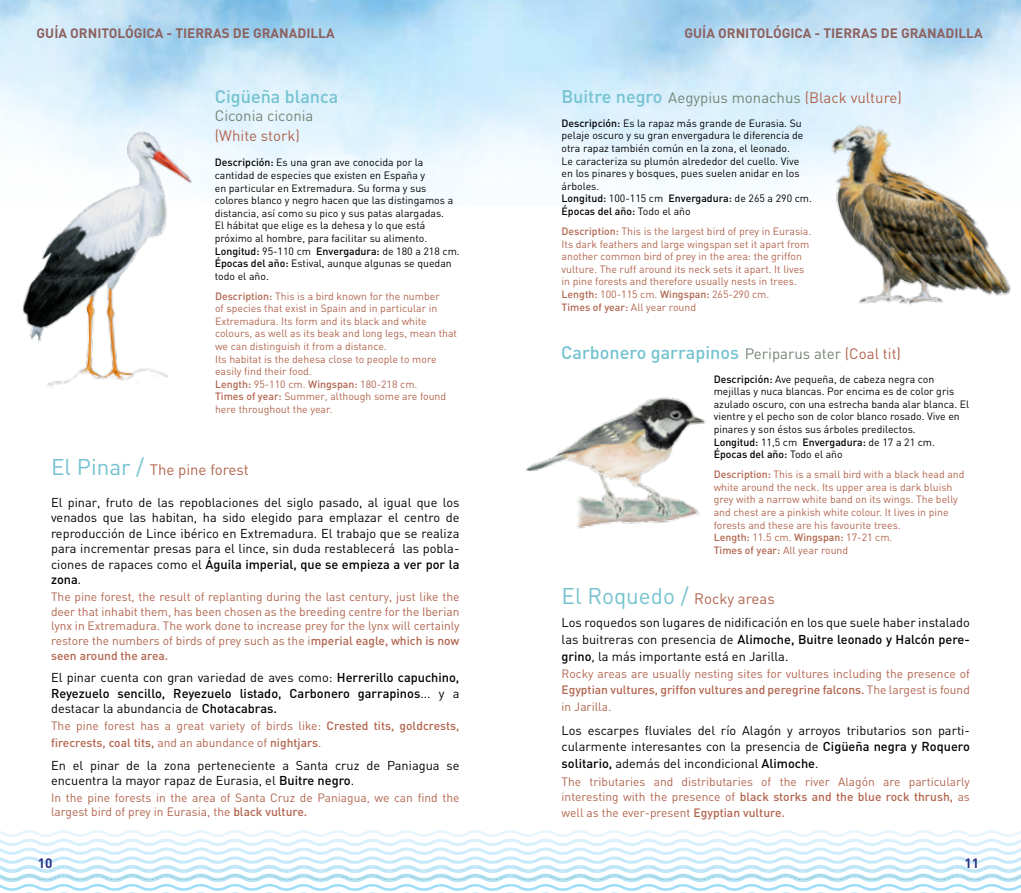
<style>
.page{position:relative;width:1021px;height:893px;background:#fff}
.page>*{position:absolute;margin:0;border:0;box-sizing:border-box;transform-origin:0 0}
.t1{font:22.5px "DIN";color:#75c3d0}
.t2{font:500 18px "DIN";color:#75c3d0}
.t3{font:15px "DIN";color:#748575}
.t4{font:15px "DIN";color:#b2654e}
.t5{font:700 13.5px "DIN";color:#8d605f}
.t6{font:700 13.5px "DIN";color:#2a3282}
.t7{font:12.75px/15.5px "DIN";color:#000}
.t8{font:500 12.75px/15.5px "DIN";color:#000;text-align:justify}
.t9{font:12px/14.5px "DIN";color:#b2654e}
.t10{font:10.5px/12.6px "DIN";color:#000}
.t11{font:10.5px/12.6px "DIN";color:#b2654e}
.s1{font-weight:500}
.s2{font-size:22.5px;color:#75c3d0}
.s3{font-weight:400}
.s4{font-weight:500;font-size:18px;color:#75c3d0}
.s5{color:#b2654e}
.s6{font-weight:400;font-size:15px;color:#748575}
.s7{font-weight:400;font-size:15px;color:#b2654e}
.s8{font-size:15px;color:#b2654e}
</style>
<div class="page">
<svg style="left:0;top:830px;width:1020px;height:63px"></svg>
<img style="left:525px;top:397px;width:181px;height:132px">
<img style="left:826px;top:122px;width:190px;height:183px">
<img style="left:0;top:127px;width:200px;height:261px">
<p class="t5" style="left:37px;top:24px;width:299px">GUÍA ORNITOLÓGICA - TIERRAS DE GRANADILLA</p>
<p class="t5" style="left:684px;top:24px;width:299px">GUÍA ORNITOLÓGICA - TIERRAS DE GRANADILLA</p>
<h2 class="t2" style="left:215px;top:85px;width:125px">Cigüeña blanca</h2>
<h3 class="t3" style="left:215px;top:107px;width:100px">Ciconia ciconia</h3>
<h3 class="t4" style="left:215px;top:126px;width:86px">(White stork)</h3>
<p class="t10" style="left:215px;top:156px;width:246px"><span class="s1">Descripción:</span> Es una gran ave conocida por la cantidad de especies que existen en España y<br>en particular en Extremadura. Su forma y sus colores blanco y negro hacen que las distingamos a distancia, así como su pico y sus patas alargadas.<br>El hábitat que elige es la dehesa y lo que está próximo al hombre, para facilitar su alimento.<br><span class="s1">Longitud:</span> 95-110 cm <span class="s1">Envergadura:</span> de 180 a 218 cm.<br><span class="s1">Épocas del año:</span> Estival, aunque algunas se quedan todo el año.</p>
<p class="t11" style="left:215px;top:289px;width:243px"><span class="s1">Description:</span> This is a bird known for the number<br>of species that exist in Spain and in particular in Extremadura. Its form and its black and white colours, as well as its beak and long legs, mean that we can distinguish it from a distance.<br>Its habitat is the dehesa close to people to more easily find their food.<br><span class="s1">Length:</span> 95-110 cm. <span class="s1">Wingspan:</span> 180-218 cm.<br><span class="s1">Times of year:</span> Summer, although some are found here throughout the year.</p>
<h3 class="t4" style="left:51px;top:460px;width:199px"><span class="s2">El Pinar /</span> The pine forest</h3>
<p class="t7" style="left:51px;top:494px;width:410px;text-align:justify">El pinar, fruto de las repoblaciones del siglo pasado, al igual que los venados que las habitan, ha sido elegido para emplazar el centro de reproducción de Lince ibérico en Extremadura. El trabajo que se realiza para incrementar presas para el lince, sin duda restablecerá las pobla&shy;ciones de rapaces como el <span class="s1">Águila imperial, que se empieza a ver por la zona</span>.</p>
<p class="t9" style="left:51px;top:589px;width:410px;text-align:justify">The pine forest, the result of replanting during the last century, just like the deer that inhabit them, has been chosen as the breeding centre for the Iberian lynx in Extremadura. The work done to increase prey for the lynx will certainly restore the numbers of birds of prey such as the i<span class="s1">mperial eagle, which is now seen around the area.</span></p>
<p class="t8" style="left:51px;top:670px;width:410px"><span class="s3">El pinar cuenta con gran variedad de aves como:</span> Herrerillo capuchino, Reyezuelo sencillo, Reyezuelo listado, Carbonero garrapinos<span class="s3">... y a destacar la abundancia de</span> Chotacabras.</p>
<p class="t9" style="left:51px;top:717px;width:410px;line-height:16.6px">The pine forest has a great variety of birds like: <span class="s1">Crested tits, goldcrests, firecrests, coal tits,</span> and an abundance of <span class="s1">nightjars</span>.</p>
<p class="t7" style="left:51px;top:757px;width:410px">En el pinar de la zona perteneciente a Santa cruz de Paniagua se encuentra la mayor rapaz de Eurasia, el <span class="s1">Buitre negro</span>.</p>
<p class="t9" style="left:51px;top:790px;width:410px">In the pine forests in the area of Santa Cruz de Paniagua, we can find the largest bird of prey in Eurasia, the <span class="s1">black vulture.</span></p>
<p class="t6" style="left:38px;top:854px;width:16px">10</p>
<h3 class="t3" style="left:561px;top:88px;width:342px"><span class="s4">Buitre negro</span> Aegypius monachus <span class="s5">(Black vulture)</span></h3>
<p class="t10" style="left:561px;top:116px;width:252px"><span class="s1">Descripción:</span> Es la rapaz más grande de Eurasia. Su pelaje oscuro y su gran envergadura le diferencia de otra rapaz también común en la zona, el leonado.<br>Le caracteriza su plumón alrededor del cuello. Vive en los pinares y bosques, pues suelen anidar en los árboles.<br><span class="s1">Longitud:</span> 100-115 cm <span class="s1">Envergadura:</span> de 265 a 290 cm.<br><span class="s1">Épocas del año:</span> Todo el año</p>
<p class="t11" style="left:561px;top:225px;width:251px"><span class="s1">Description:</span> This is the largest bird of prey in Eurasia.<br>Its dark feathers and large wingspan set it apart from another common bird of prey in the area: the griffon vulture. The ruff around its neck sets it apart. It lives in pine forests and therefore usually nests in trees.<br><span class="s1">Length:</span> 100-115 cm. <span class="s1">Wingspan:</span> 265-290 cm.<br><span class="s1">Times of year:</span> All year round</p>
<h2 class="t2" style="left:561px;top:341px;width:341px">Carbonero garrapinos <span class="s6">Periparus ater</span> <span class="s7">(Coal tit)</span></h2>
<p class="t10" style="left:713px;top:372px;width:257px"><span class="s1">Descripción:</span> Ave pequeña, de cabeza negra con mejillas y nuca blancas. Por encima es de color gris azulado oscuro, con una estrecha banda alar blanca. El vientre y el pecho son de color blanco rosado. Vive en pinares y son éstos sus árboles predilectos.<br><span class="s1">Longitud:</span> 11,5 cm <span class="s1">Envergadura:</span> de 17 a 21 cm.<br><span class="s1">Épocas del año:</span> Todo el año</p>
<p class="t11" style="left:713px;top:468px;width:252px"><span class="s1">Description:</span> This is a small bird with a black head and white around the neck. Its upper area is dark bluish grey with a narrow white band on its wings. The belly and chest are a pinkish white colour. It lives in pine forests and these are his favourite trees.<br><span class="s1">Length:</span> 11.5 cm. <span class="s1">Wingspan:</span> 17-21 cm.<br><span class="s1">Times of year:</span> All year round</p>
<h1 class="t1" style="left:561px;top:582px;width:215px">El Roquedo / <span class="s8">Rocky areas</span></h1>
<p class="t7" style="left:561px;top:614px;width:410px;line-height:16.2px">Los roquedos son lugares de nidificación en los que suele haber instalado las buitreras con presencia de <span class="s1">Alimoche, Buitre leonado y Halcón pere-</span></p>
<p class="t7" style="left:561px;top:648px;width:228px"><span class="s1">grino</span>, la más importante está en Jarilla.</p>
<p class="t9" style="left:561px;top:666px;width:410px;line-height:15.3px">Rocky areas are usually nesting sites for vultures including the presence of<br><span class="s1">Egyptian vultures, griffon vultures and peregrine falcons.</span> The largest is found</p>
<p class="t9" style="left:561px;top:699px;width:51px">in Jarilla.</p>
<p class="t7" style="left:561px;top:722px;width:410px;line-height:16.2px">Los escarpes fluviales del río Alagón y arroyos tributarios son parti&shy;cularmente interesantes con la presencia de <span class="s1">Cigüeña negra y Roquero</span></p>
<p class="t7" style="left:561px;top:756px;width:258px"><span class="s1">solitario,</span> además del incondicional <span class="s1">Alimoche</span>.</p>
<p class="t9" style="left:561px;top:774px;width:410px;line-height:15.3px;text-align:justify">The tributaries and distributaries of the river Alagón are particularly interesting with the presence of <span class="s1">black storks and the blue rock thrush,</span> as well as the ever-present <span class="s1">Egyptian vulture.</span></p>
<p class="t6" style="left:964px;top:854px;width:16px">11</p>
</div>
